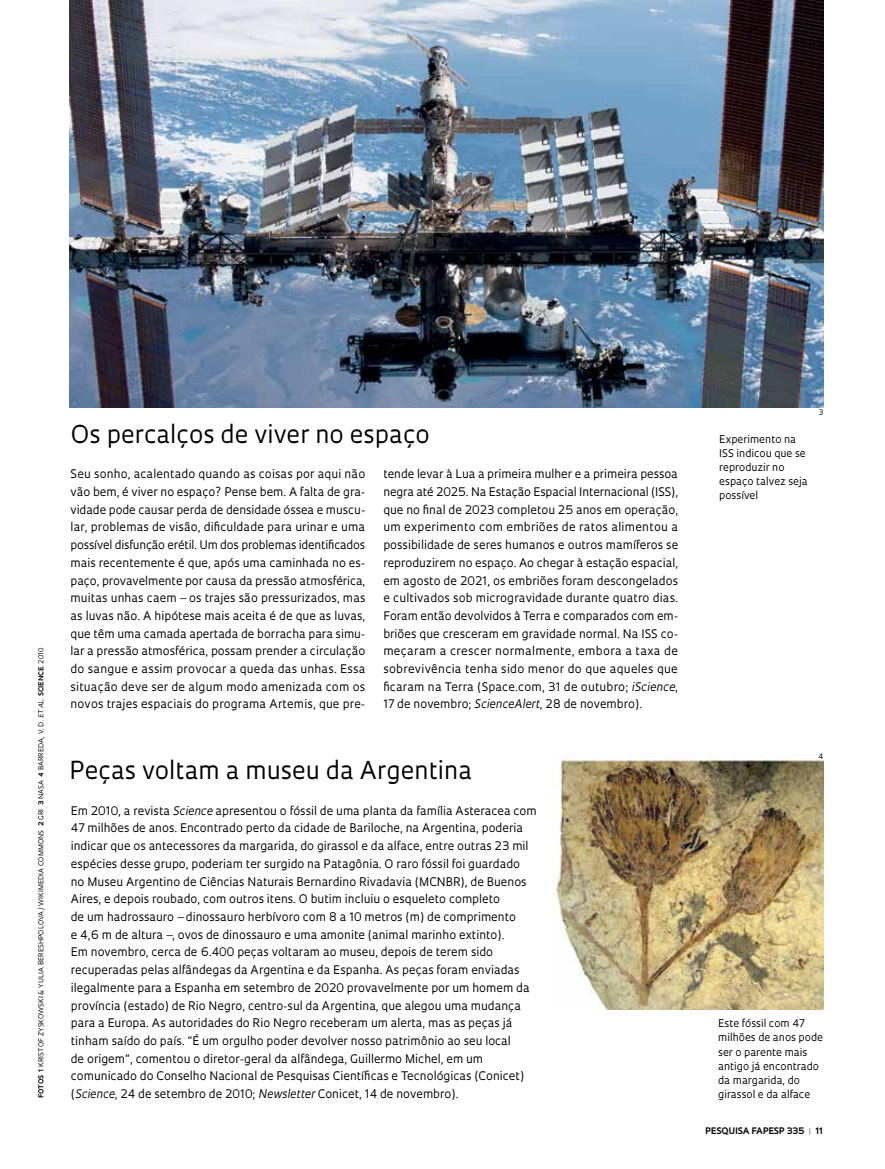
<style>
.page{position:relative;width:885px;height:1169px;background:#fff}
.page>*{position:absolute;margin:0;border:0;box-sizing:border-box;transform-origin:0 0}
.t1{font:24px "Oculum";color:#000}
.t2{font:11.55px/17.7px "Oculum";color:#000;text-align:justify}
.t3{font:10.35px/14.1px "Oculum";color:#000}
.t4{font:700 8.7px "Oculum";letter-spacing:.005em;color:#000}
.t5{font:7.35px "Oculum";color:#000}
.t6{font:6.75px "Oculum";letter-spacing:.02em;color:#000}
.s1{font-weight:700}
.s2{font-style:italic}
.s3{color:#939598}
</style>
<div class="page">
<img style="left:70px;top:0;width:753px;height:407px">
<img style="left:555px;top:753px;width:268px;height:256px">
<p class="t6" style="left:37px;top:1098px;width:452px;rotate:-90deg"><span class="s1">FOTOS 1</span> KRISTOF ZYSKOWSKI &amp; YULIA BERESHPOLOVA /WIKIMEDIA COMMONS <span class="s1">2</span> GRI <span class="s1">3</span> NASA <span class="s1">4</span> BARREDA, V. D. <span class="s2">ET AL</span>. <span class="s1">SCIENCE</span>. 2010</p>
<h1 class="t1" style="left:71px;top:418px;width:361px">Os percalços de viver no espaço</h1>
<p class="t2" style="left:71px;top:465px;width:296px">Seu sonho, acalentado quando as coisas por aqui não vão bem, é viver no espaço? Pense bem. A falta de gra&shy;vidade pode causar perda de densidade óssea e muscu&shy;lar, problemas de visão, dificuldade para urinar e uma possível disfunção erétil. Um dos problemas identificados mais recentemente é que, após uma caminhada no es&shy;paço, provavelmente por causa da pressão atmosférica, muitas unhas caem – os trajes são pressurizados, mas as luvas não. A hipótese mais aceita é de que as luvas, que têm uma camada apertada de borracha para simu&shy;lar a pressão atmosférica, possam prender a circulação do sangue e assim provocar a queda das unhas. Essa situação deve ser de algum modo amenizada com os novos trajes espaciais do programa Artemis, que pre-</p>
<p class="t2" style="left:383px;top:465px;width:296px">tende levar à Lua a primeira mulher e a primeira pessoa negra até 2025. Na Estação Espacial Internacional (ISS), que no final de 2023 completou 25 anos em operação, um experimento com embriões de ratos alimentou a possibilidade de seres humanos e outros mamíferos se reproduzirem no espaço. Ao chegar à estação espacial, em agosto de 2021, os embriões foram descongelados e cultivados sob microgravidade durante quatro dias.<br>Foram então devolvidos à Terra e comparados com em&shy;briões que cresceram em gravidade normal. Na ISS co&shy;meçaram a crescer normalmente, embora a taxa de sobrevivência tenha sido menor do que aqueles que ficaram na Terra (Space.com, 31 de outubro; <span class="s2">iScience</span>, 17 de novembro; <span class="s2">ScienceAlert</span>, 28 de novembro).</p>
<h1 class="t1" style="left:69px;top:755px;width:404px">Peças voltam a museu da Argentina</h1>
<p class="t2" style="left:71px;top:801px;width:468px;text-align:left">Em 2010, a revista <span class="s2">Science</span> apresentou o fóssil de uma planta da família Asteracea com 47 milhões de anos. Encontrado perto da cidade de Bariloche, na Argentina, poderia indicar que os antecessores da margarida, do girassol e da alface, entre outras 23 mil espécies desse grupo, poderiam ter surgido na Patagônia. O raro fóssil foi guardado no Museu Argentino de Ciências Naturais Bernardino Rivadavia (MCNBR), de Buenos Aires, e depois roubado, com outros itens. O butim incluiu o esqueleto completo<br>de um hadrossauro – dinossauro herbívoro com 8 a 10 metros (m) de comprimento<br>e 4,6 m de altura –, ovos de dinossauro e uma amonite (animal marinho extinto).<br>Em novembro, cerca de 6.400 peças voltaram ao museu, depois de terem sido recuperadas pelas alfândegas da Argentina e da Espanha. As peças foram enviadas ilegalmente para a Espanha em setembro de 2020 provavelmente por um homem da província (estado) de Rio Negro, centro-sul da Argentina, que alegou uma mudança para a Europa. As autoridades do Rio Negro receberam um alerta, mas as peças já tinham saído do país. “É um orgulho poder devolver nosso patrimônio ao seu local<br>de origem”, comentou o diretor-geral da alfândega, Guillermo Michel, em um comunicado do Conselho Nacional de Pesquisas Científicas e Tecnológicas (Conicet) (<span class="s2">Science</span>, 24 de setembro de 2010; <span class="s2">Newsletter</span> Conicet, 14 de novembro).</p>
<p class="t3" style="left:719px;top:431px;width:90px">Experimento na<br>ISS indicou que se reproduzir no espaço talvez seja possível</p>
<p class="t5" style="left:819px;top:407px;width:6px">3</p>
<p class="t5" style="left:819px;top:751px;width:6px">4</p>
<p class="t3" style="left:718px;top:1016px;width:106px">Este fóssil com 47 milhões de anos pode ser o parente mais antigo já encontrado da margarida, do girassol e da alface</p>
<p class="t4" style="left:705px;top:1124px;width:119px">PESQUISA FAPESP 335 <span class="s3">|</span> 11</p>
</div>
